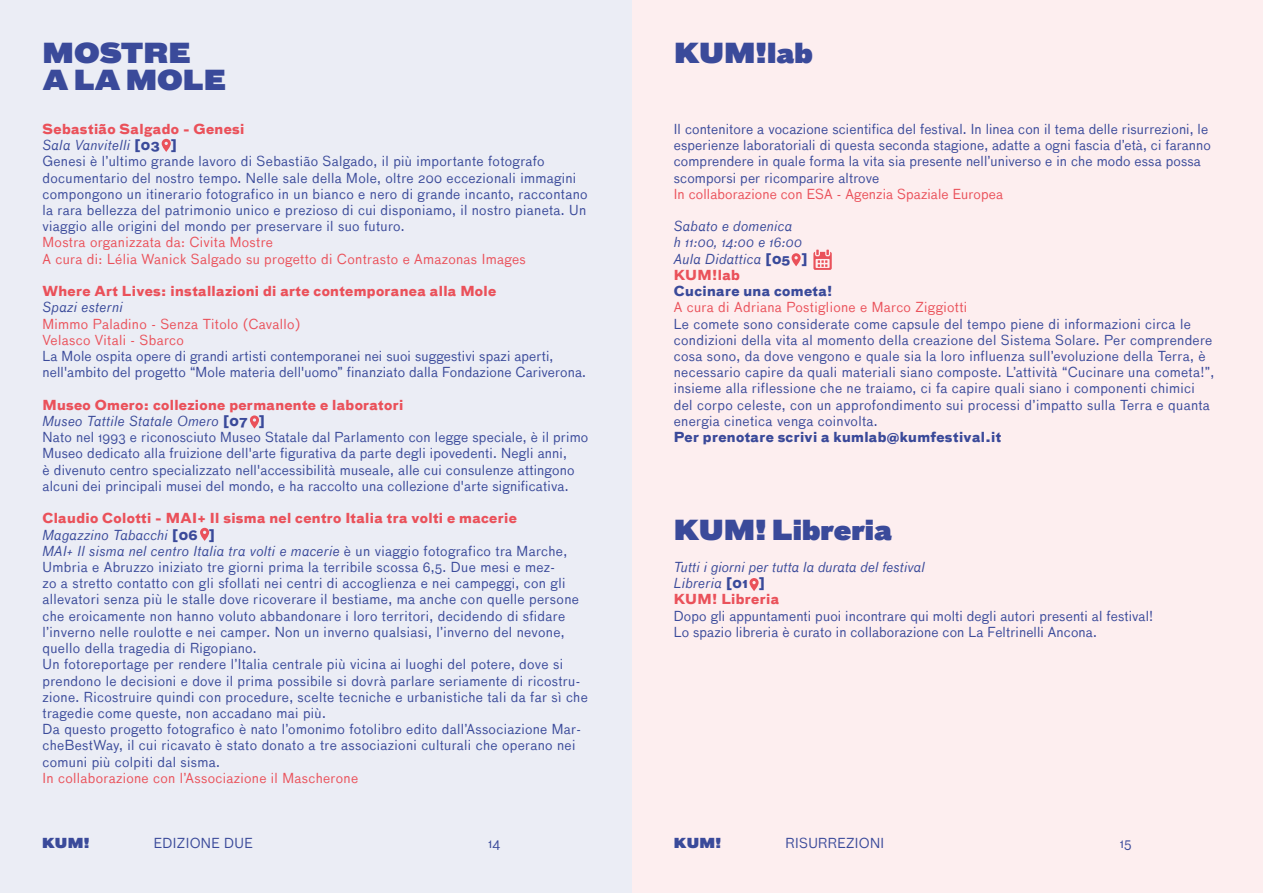
<style>
.page{position:relative;width:1263px;height:893px;background:#fff}
.page>*{position:absolute;margin:0;border:0;box-sizing:border-box;transform-origin:0 0}
.t1{font:27px/27px "Bau Super";color:#3a4a9a}
.t2{font:13.5px/16.2px "Bau";letter-spacing:.025em;color:#3a4a9a}
.t3{font:13.5px/16.2px "Bau";letter-spacing:.025em;color:#ea515a}
.t4{font:italic 13.5px/16.2px "Bau";letter-spacing:.025em;color:#3a4a9a}
.t5{font:700 13.5px "Bau";letter-spacing:.025em;color:#ea515a}
.t6{font:700 13.5px "Bau";letter-spacing:.025em;color:#3a4999}
.t7{font:700 13.5px "Bau";letter-spacing:.025em;color:#3a4a9a}
.t8{font:13.5px "Bau Super";letter-spacing:.005em;color:#3a4a9a}
.s1{font-weight:700;color:#ea515a}
.s2{font-style:italic}
.s3{font-weight:700}
.s4{font-weight:700;font-style:normal}
.s5{font-weight:700;font-style:normal;color:#ea515a}
</style>
<div class="page">
<div style="left:0;top:0;width:632px;height:893px;background:#ebedf5"></div>
<div style="left:632px;top:0;width:631px;height:893px;background:#fdeeef"></div>
<svg style="left:162px;top:139px;width:9px;height:13px"></svg>
<svg style="left:250px;top:415px;width:9px;height:13px"></svg>
<svg style="left:749px;top:578px;width:10px;height:13px"></svg>
<svg style="left:200px;top:528px;width:9px;height:13px"></svg>
<svg style="left:791px;top:253px;width:10px;height:13px"></svg>
<svg style="left:813px;top:250px;width:19px;height:20px"></svg>
<h1 class="t1" style="left:43px;top:39px;width:185px">MOSTRE<br>A LA MOLE</h1>
<p class="t2" style="left:43px;top:121px;width:547px"><span class="s1">Sebastião Salgado - Genesi<br></span><span class="s2">Sala Vanvitelli</span> <span class="s3">[03 ]<br></span>Genesi è l’ultimo grande lavoro di Sebastião Salgado, il più importante fotografo documentario del nostro tempo. Nelle sale della Mole, oltre 200 eccezionali immagini compongono un itinerario fotografico in un bianco e nero di grande incanto, raccontano la rara bellezza del patrimonio unico e prezioso di cui disponiamo, il nostro pianeta. Un viaggio alle origini del mondo per preservare il suo futuro.</p>
<p class="t3" style="left:43px;top:234px;width:485px">Mostra organizzata da: Civita Mostre<br>A cura di: Lélia Wanick Salgado su progetto di Contrasto e Amazonas Images</p>
<p class="t5" style="left:43px;top:282px;width:455px">Where Art Lives: installazioni di arte contemporanea alla Mole</p>
<p class="t4" style="left:43px;top:299px;width:82px">Spazi esterni</p>
<p class="t3" style="left:43px;top:316px;width:259px">Mimmo Paladino - Senza Titolo (Cavallo)<br>Velasco Vitali - Sbarco</p>
<p class="t2" style="left:43px;top:348px;width:545px">La Mole ospita opere di grandi artisti contemporanei nei suoi suggestivi spazi aperti, nell'ambito del progetto “Mole materia dell'uomo” finanziato dalla Fondazione Cariverona.</p>
<p class="t2" style="left:43px;top:397px;width:547px"><span class="s1">Museo Omero: collezione permanente e laboratori<br></span><span class="s2">Museo Tattile Statale Omero</span> <span class="s3">[07 ]<br></span>Nato nel 1993 e riconosciuto Museo Statale dal Parlamento con legge speciale, è il primo Museo dedicato alla fruizione dell'arte figurativa da parte degli ipovedenti. Negli anni,<br>è divenuto centro specializzato nell'accessibilità museale, alle cui consulenze attingono alcuni dei principali musei del mondo, e ha raccolto una collezione d'arte significativa.</p>
<p class="t2" style="left:43px;top:510px;width:547px"><span class="s1">Claudio Colotti - MAI+ Il sisma nel centro Italia tra volti e macerie<br></span><span class="s2">Magazzino Tabacchi</span> <span class="s3">[06 ]<br></span><span class="s2">MAI+ Il sisma nel centro Italia tra volti e macerie</span> è un viaggio fotografico tra Marche, Umbria e Abruzzo iniziato tre giorni prima la terribile scossa 6,5. Due mesi e mez-<br>zo a stretto contatto con gli sfollati nei centri di accoglienza e nei campeggi, con gli allevatori senza più le stalle dove ricoverare il bestiame, ma anche con quelle persone che eroicamente non hanno voluto abbandonare i loro territori, decidendo di sfidare l’inverno nelle roulotte e nei camper. Non un inverno qualsiasi, l’inverno del nevone, quello della tragedia di Rigopiano.<br>Un fotoreportage per rendere l’Italia centrale più vicina ai luoghi del potere, dove si prendono le decisioni e dove il prima possibile si dovrà parlare seriamente di ricostru&shy;zione. Ricostruire quindi con procedure, scelte tecniche e urbanistiche tali da far sì che tragedie come queste, non accadano mai più.<br>Da questo progetto fotografico è nato l’omonimo fotolibro edito dall’Associazione Mar&shy;cheBestWay, il cui ricavato è stato donato a tre associazioni culturali che operano nei comuni più colpiti dal sisma.</p>
<p class="t3" style="left:43px;top:770px;width:317px">In collaborazione con l’Associazione il Mascherone</p>
<h1 class="t1" style="left:674px;top:39px;width:141px">KUM!lab</h1>
<p class="t2" style="left:674px;top:121px;width:539px">Il contenitore a vocazione scientifica del festival. In linea con il tema delle risurrezioni, le esperienze laboratoriali di questa seconda stagione, adatte a ogni fascia d’età, ci faranno comprendere in quale forma la vita sia presente nell’universo e in che modo essa possa scomporsi per ricomparire altrove</p>
<p class="t3" style="left:674px;top:186px;width:331px">In collaborazione con ESA - Agenzia Spaziale Europea</p>
<p class="t4" style="left:674px;top:218px;width:135px">Sabato e domenica<br>h 11:00, 14:00 e 16:00<br>Aula Didattica <span class="s4">[05 ]<br></span><span class="s5">KUM!lab</span></p>
<p class="t7" style="left:674px;top:282px;width:160px">Cucinare una cometa!</p>
<p class="t3" style="left:674px;top:299px;width:295px">A cura di Adriana Postiglione e Marco Ziggiotti</p>
<p class="t2" style="left:674px;top:316px;width:542px">Le comete sono considerate come capsule del tempo piene di informazioni circa le condizioni della vita al momento della creazione del Sistema Solare. Per comprendere cosa sono, da dove vengono e quale sia la loro influenza sull’evoluzione della Terra, è necessario capire da quali materiali siano composte. L’attività “Cucinare una cometa!”, insieme alla riflessione che ne traiamo, ci fa capire quali siano i componenti chimici del corpo celeste, con un approfondimento sui processi d’impatto sulla Terra e quanta energia cinetica venga coinvolta.</p>
<p class="t6" style="left:674px;top:428px;width:329px">Per prenotare scrivi a kumlab@kumfestival.it</p>
<h1 class="t1" style="left:674px;top:515px;width:220px">KUM! Libreria</h1>
<p class="t4" style="left:674px;top:559px;width:252px">Tutti i giorni per tutta la durata del festival<br>Libreria <span class="s4">[01 ]<br></span><span class="s5">KUM! Libreria</span></p>
<p class="t2" style="left:674px;top:608px;width:481px">Dopo gli appuntamenti puoi incontrare qui molti degli autori presenti al festival!<br>Lo spazio libreria è curato in collaborazione con La Feltrinelli Ancona.</p>
<p class="t8" style="left:42px;top:833px;width:49px">KUM!</p>
<p class="t2" style="left:154px;top:835px;width:100px">EDIZIONE DUE</p>
<p class="t2" style="left:488px;top:835px;width:14px">14</p>
<p class="t8" style="left:674px;top:833px;width:49px">KUM!</p>
<p class="t2" style="left:786px;top:835px;width:100px">RISURREZIONI</p>
<p class="t2" style="left:1120px;top:835px;width:13px">15</p>
</div>
